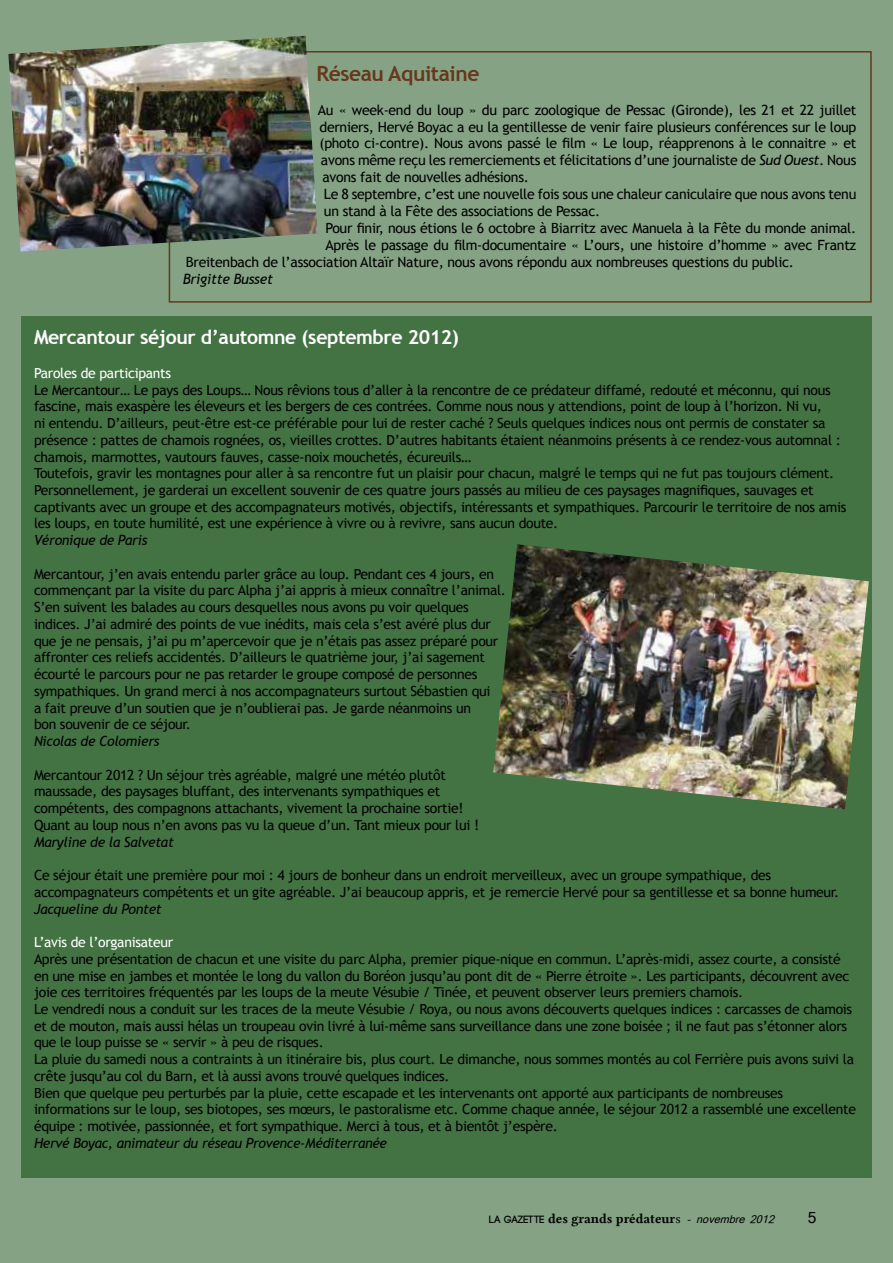
<style>
.page{position:relative;width:893px;height:1263px;background:#85a384}
.page>*{position:absolute;margin:0;border:0;box-sizing:border-box;transform-origin:0 0}
.t1{font:700 21px "Trebuchet MS";letter-spacing:-.02em;color:#67371e}
.t2{font:700 19.5px "Trebuchet MS";letter-spacing:-.02em;color:#fff}
.t3{font:15px "Mangal";color:#000}
.t4{font:14.1px "Trebuchet MS";letter-spacing:-.02em;color:#000}
.t5{font:italic 14.1px "Trebuchet MS";letter-spacing:-.02em;color:#000}
.t6{font:13.95px/16.8px "Trebuchet MS";letter-spacing:-.02em;color:#000}
.t7{font:italic 13.95px "Trebuchet MS";letter-spacing:-.02em;color:#000}
.t8{font:13.95px "Trebuchet MS";letter-spacing:-.02em;color:#fff}
.t9{font:13.5px "Lin Libertine B";color:#000}
.s1{font-style:italic}
.s2{font-family:"Code";font-weight:700;font-size:10.5px}
.s3{font-family:"Lin Libertine"}
.s4{font-family:"Mangal";font-size:10.5px}
.s5{font-family:"Mangal";font-style:italic;font-size:10.5px}
</style>
<div class="page">
<div style="left:21px;top:317px;width:851px;height:861px;background:#447343"></div>
<div style="left:169px;top:51px;width:703px;height:252px;border:2px solid #67371e"></div>
<img style="left:8px;top:36px;width:310px;height:216px">
<img style="left:493px;top:544px;width:376px;height:265px">
<h1 class="t1" style="left:316px;top:65px;width:164px">Réseau Aquitaine</h1>
<p class="t4" style="left:318px;top:103px;width:540px">Au « week-end du loup » du parc zoologique de Pessac (Gironde), les 21 et 22 juillet</p>
<p class="t4" style="left:319px;top:120px;width:538px">derniers, Hervé Boyac a eu la gentillesse de venir faire plusieurs conférences sur le loup</p>
<p class="t4" style="left:319px;top:135px;width:538px">(photo ci-contre). Nous avons passé le 昀椀lm « Le loup, réapprenons à le connaitre » et</p>
<p class="t4" style="left:321px;top:154px;width:537px">avons même reçu les remerciements et félicitations d’une journaliste de <span class="s1">Sud Ouest</span>. Nous</p>
<p class="t4" style="left:322px;top:171px;width:208px">avons fait de nouvelles adhésions.</p>
<p class="t4" style="left:324px;top:188px;width:534px">Le 8 septembre, c’est une nouvelle fois sous une chaleur caniculaire que nous avons tenu</p>
<p class="t4" style="left:324px;top:205px;width:278px">un stand à la Fête des associations de Pessac.</p>
<p class="t4" style="left:325px;top:220px;width:532px">Pour 昀椀nir, nous étions le 6 octobre à Biarritz avec Manuela à la Fête du monde animal.</p>
<p class="t4" style="left:325px;top:237px;width:532px">Après le passage du 昀椀lm-documentaire « L’ours, une histoire d’homme » avec Frantz</p>
<p class="t4" style="left:186px;top:256px;width:610px">Breitenbach de l’association Altaïr Nature, nous avons répondu aux nombreuses questions du public.</p>
<p class="t5" style="left:183px;top:273px;width:92px">Brigitte Busset</p>
<h2 class="t2" style="left:34px;top:329px;width:427px">Mercantour séjour d’automne (septembre 2012)</h2>
<p class="t8" style="left:34px;top:367px;width:139px">Paroles de participants</p>
<p class="t6" style="left:34px;top:382px;width:814px">Le Mercantour… Le pays des Loups… Nous rêvions tous d’aller à la rencontre de ce prédateur diffamé, redouté et méconnu, qui nous fascine, mais exaspère les éleveurs et les bergers de ces contrées. Comme nous nous y attendions, point de loup à l’horizon. Ni vu,<br>ni entendu. D’ailleurs, peut-être est-ce préférable pour lui de rester caché ? Seuls quelques indices nous ont permis de constater sa présence : pattes de chamois rognées, os, vieilles crottes. D’autres habitants étaient néanmoins présents à ce rendez-vous automnal : chamois, marmottes, vautours fauves, casse-noix mouchetés, écureuils…<br>Toutefois, gravir les montagnes pour aller à sa rencontre fut un plaisir pour chacun, malgré le temps qui ne fut pas toujours clément.<br>Personnellement, je garderai un excellent souvenir de ces quatre jours passés au milieu de ces paysages magni昀椀ques, sauvages et captivants avec un groupe et des accompagnateurs motivés, objectifs, intéressants et sympathiques. Parcourir le territoire de nos amis les loups, en toute humilité, est une expérience à vivre ou à revivre, sans aucun doute.</p>
<p class="t7" style="left:34px;top:535px;width:115px">Véronique de Paris</p>
<p class="t6" style="left:34px;top:566px;width:473px">Mercantour, j’en avais entendu parler grâce au loup. Pendant ces 4 jours, en commençant par la visite du parc Alpha j’ai appris à mieux connaître l’animal.<br>S’en suivent les balades au cours desquelles nous avons pu voir quelques indices. J’ai admiré des points de vue inédits, mais cela s’est avéré plus dur que je ne pensais, j’ai pu m’apercevoir que je n’étais pas assez préparé pour affronter ces reliefs accidentés. D’ailleurs le quatrième jour, j’ai sagement écourté le parcours pour ne pas retarder le groupe composé de personnes sympathiques. Un grand merci à nos accompagnateurs surtout Sébastien qui<br>a fait preuve d’un soutien que je n’oublierai pas. Je garde néanmoins un<br>bon souvenir de ce séjour.</p>
<p class="t7" style="left:34px;top:735px;width:127px">Nicolas de Colomiers</p>
<p class="t6" style="left:34px;top:767px;width:447px">Mercantour 2012 ? Un séjour très agréable, malgré une météo plutôt maussade, des paysages bluffant, des intervenants sympathiques et compétents, des compagnons attachants, vivement la prochaine sortie!<br>Quant au loup nous n’en avons pas vu la queue d’un. Tant mieux pour lui !</p>
<p class="t7" style="left:34px;top:836px;width:141px">Maryline de la Salvetat</p>
<p class="t6" style="left:34px;top:868px;width:807px">Ce séjour était une première pour moi : 4 jours de bonheur dans un endroit merveilleux, avec un groupe sympathique, des accompagnateurs compétents et un gite agréable. J’ai beaucoup appris, et je remercie Hervé pour sa gentillesse et sa bonne humeur.</p>
<p class="t7" style="left:34px;top:903px;width:129px">Jacqueline du Pontet</p>
<p class="t8" style="left:34px;top:936px;width:141px">L’avis de l’organisateur</p>
<p class="t6" style="left:34px;top:951px;width:824px">Après une présentation de chacun et une visite du parc Alpha, premier pique-nique en commun. L’après-midi, assez courte, a consisté en une mise en jambes et montée le long du vallon du Boréon jusqu’au pont dit de « Pierre étroite ». Les participants, découvrent avec joie ces territoires fréquentés par les loups de la meute Vésubie / Tinée, et peuvent observer leurs premiers chamois.<br>Le vendredi nous a conduit sur les traces de la meute Vésubie / Roya, ou nous avons découverts quelques indices : carcasses de chamois et de mouton, mais aussi hélas un troupeau ovin livré à lui-même sans surveillance dans une zone boisée ; il ne faut pas s’étonner alors que le loup puisse se « servir » à peu de risques.<br>La pluie du samedi nous a contraints à un itinéraire bis, plus court. Le dimanche, nous sommes montés au col Ferrière puis avons suivi la crête jusqu’au col du Barn, et là aussi avons trouvé quelques indices.<br>Bien que quelque peu perturbés par la pluie, cette escapade et les intervenants ont apporté aux participants de nombreuses informations sur le loup, ses biotopes, ses mœurs, le pastoralisme etc. Comme chaque année, le séjour 2012 a rassemblé une excellente équipe : motivée, passionnée, et fort sympathique. Merci à tous, et à bientôt j’espère.</p>
<p class="t7" style="left:34px;top:1137px;width:355px">Hervé Boyac, animateur du réseau Provence-Méditerranée</p>
<p class="t9" style="left:489px;top:1214px;width:289px"><span class="s2">LA GAZETTE</span> des grands prédateur<span class="s3">s</span> <span class="s4">-</span> <span class="s5">novembre 2012</span></p>
<p class="t3" style="left:808px;top:1212px;width:10px">5</p>
</div>
